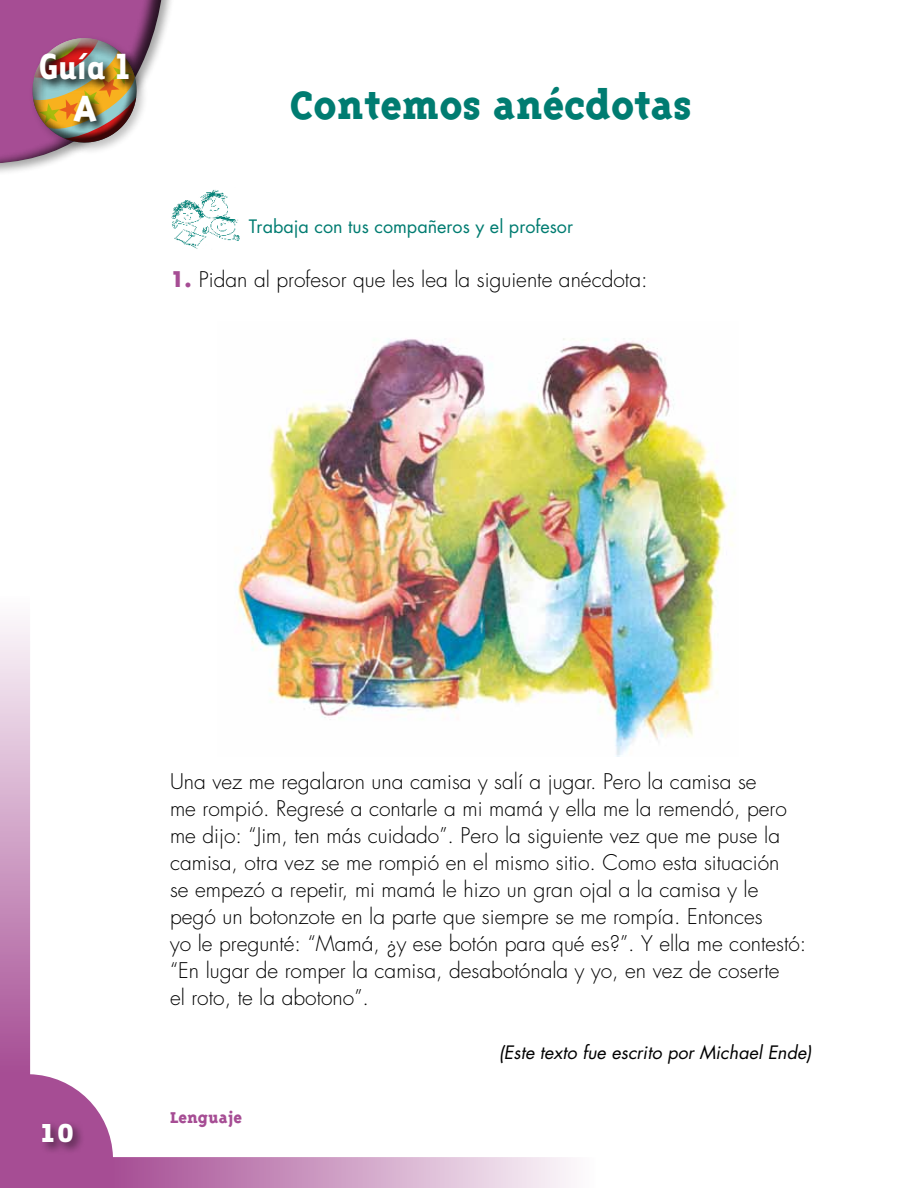
<style>
.page{position:relative;width:918px;height:1188px;background:#fff}
.page>*{position:absolute;margin:0;border:0;box-sizing:border-box;transform-origin:0 0}
.t1{font:800 45px "Triplex Serif";color:#007c71}
.t2{font:700 42px "Tarzana Narrow";color:#fff}
.t3{font:800 42px "Triplex Serif";color:#fff}
.t4{font:700 30px "Tarzana Wide";color:#fff}
.t5{font:300 21px/27px "Futura";color:#000}
.t6{font:italic 18px "Futura";color:#000}
.t7{font:18px "Futura";color:#007c71}
.t8{font:800 18px "Triplex Serif";color:#a64d94}
.s1{font-weight:700;color:#a64d94}
</style>
<div class="page">
<svg style="left:0;top:620px;width:571px;height:568px"></svg>
<div style="left:39px;top:1121px;width:46px;height:34px;background:#000;opacity:.55"></div>
<div style="left:0;top:0;width:176px;height:176px;background:#000;opacity:.35"></div>
<div style="left:0;top:0;width:178px;height:165px;background:#fff"></div>
<svg style="left:0;top:0;width:164px;height:165px"></svg>
<div style="left:6px;top:36px;width:155px;height:108px;background:#000;opacity:.75"></div>
<div style="left:21px;top:36px;width:117px;height:85px;background:#fff;opacity:.75"></div>
<div style="left:31px;top:54px;width:117px;height:90px;background:#000;opacity:.75"></div>
<img style="left:36px;top:49px;width:105px;height:84px">
<img style="left:171px;top:189px;width:69px;height:60px">
<img style="left:218px;top:338px;width:517px;height:418px">
<h2 class="t2" style="left:39px;top:40px;width:94px">Guía 1</h2>
<h2 class="t3" style="left:73px;top:84px;width:25px">A</h2>
<h1 class="t1" style="left:290px;top:79px;width:403px">Contemos anécdotas</h1>
<p class="t7" style="left:249px;top:215px;width:326px">Trabaja con tus compañeros y el profesor</p>
<p class="t5" style="left:170px;top:267px;width:479px"><span class="s1">1.</span> Pidan al profesor que les lea la siguiente anécdota:</p>
<h3 class="t4" style="left:38px;top:1113px;width:38px">10</h3>
<p class="t5" style="left:170px;top:768px;width:638px">Una vez me regalaron una camisa y salí a jugar. Pero la camisa se<br>me rompió. Regresé a contarle a mi mamá y ella me la remendó, pero me dijo: “Jim, ten más cuidado”. Pero la siguiente vez que me puse la camisa, otra vez se me rompió en el mismo sitio. Como esta situación<br>se empezó a repetir, mi mamá le hizo un gran ojal a la camisa y le pegó un botonzote en la parte que siempre se me rompía. Entonces<br>yo le pregunté: “Mamá, ¿y ese botón para qué es?”. Y ella me contestó: “En lugar de romper la camisa, desabotónala y yo, en vez de coserte<br>el roto, te la abotono”.</p>
<p class="t6" style="left:499px;top:1041px;width:314px">(Este texto fue escrito por Michael Ende)</p>
<p class="t8" style="left:170px;top:1108px;width:74px">Lenguaje</p>
</div>
